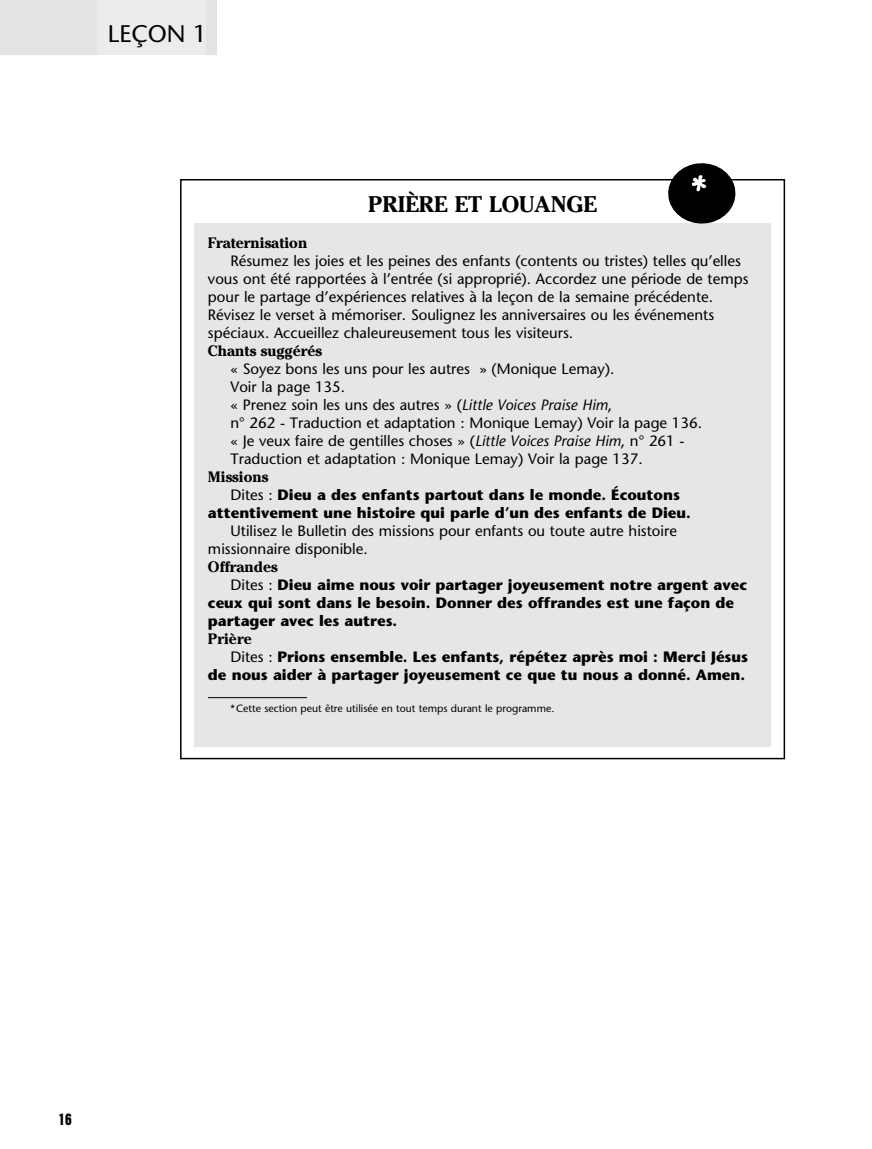
<style>
.page{position:relative;width:872px;height:1149px;background:#fff}
.page>*{position:absolute;margin:0;border:0;box-sizing:border-box;transform-origin:0 0}
.t1{font:24px "Stone Sans";color:#000}
.t2{font:700 22.5px "Cheltenham";color:#000}
.t3{font:15px/18px "Stone Sans";color:#000}
.t4{font:700 15px/18px "Stone Sans";color:#000}
.t5{font:700 15px "Cheltenham";color:#000}
.t6{font:700 condensed 15px "Placard";color:#000}
.t7{font:10.5px "Stone Sans";color:#000}
.s1{font-style:italic}
.s2{font-weight:400}
</style>
<div class="page">
<div style="left:194px;top:223px;width:576px;height:523px;background:#e6e6e6"></div>
<hr style="left:208px;top:697px;width:99px;height:1px;background:#000">
<svg style="left:664px;top:163px;width:75px;height:61px"></svg>
<h1 class="t1" style="left:108px;top:24px;width:101px">LEÇON 1</h1>
<h2 class="t2" style="left:368px;top:196px;width:230px">PRIÈRE ET LOUANGE</h2>
<p class="t5" style="left:208px;top:237px;width:101px">Fraternisation</p>
<p class="t3" style="left:208px;top:253px;width:542px;text-indent:22px">Résumez les joies et les peines des enfants (contents ou tristes) telles qu’elles vous ont été rapportées à l’entrée (si approprié). Accordez une période de temps pour le partage d’expériences relatives à la leçon de la semaine précédente.<br>Révisez le verset à mémoriser. Soulignez les anniversaires ou les événements spéciaux. Accueillez chaleureusement tous les visiteurs.</p>
<p class="t5" style="left:208px;top:345px;width:116px">Chants suggérés</p>
<p class="t3" style="left:230px;top:361px;width:473px">« Soyez bons les uns pour les autres » (Monique Lemay).<br>Voir la page 135.<br>« Prenez soin les uns des autres » (<span class="s1">Little Voices Praise Him</span>,<br>n° 262 - Traduction et adaptation : Monique Lemay) Voir la page 136. « Je veux faire de gentilles choses » (<span class="s1">Little Voices Praise Him</span>, n° 261 - Traduction et adaptation : Monique Lemay) Voir la page 137.</p>
<p class="t5" style="left:208px;top:471px;width:62px">Missions</p>
<p class="t4" style="left:208px;top:487px;width:484px;text-indent:22px"><span class="s2">Dites :</span> Dieu a des enfants partout dans le monde. Écoutons attentivement une histoire qui parle d’un des enfants de Dieu.</p>
<p class="t3" style="left:208px;top:523px;width:470px;text-indent:22px">Utilisez le Bulletin des missions pour enfants ou toute autre histoire missionnaire disponible.</p>
<p class="t5" style="left:208px;top:561px;width:71px">Offrandes</p>
<p class="t4" style="left:208px;top:577px;width:541px;text-indent:22px"><span class="s2">Dites :</span> Dieu aime nous voir partager joyeusement notre argent avec ceux qui sont dans le besoin. Donner des offrandes est une façon de partager avec les autres.</p>
<p class="t5" style="left:208px;top:633px;width:45px">Prière</p>
<p class="t4" style="left:208px;top:649px;width:541px;text-align:right"><span class="s2">Dites :</span> Prions ensemble. Les enfants, répétez après moi : Merci Jésus<br>de nous aider à partager joyeusement ce que tu nous a donné. Amen.</p>
<p class="t7" style="left:230px;top:703px;width:325px">*Cette section peut être utilisée en tout temps durant le programme.</p>
<p class="t6" style="left:58px;top:1112px;width:15px">16</p>
</div>
